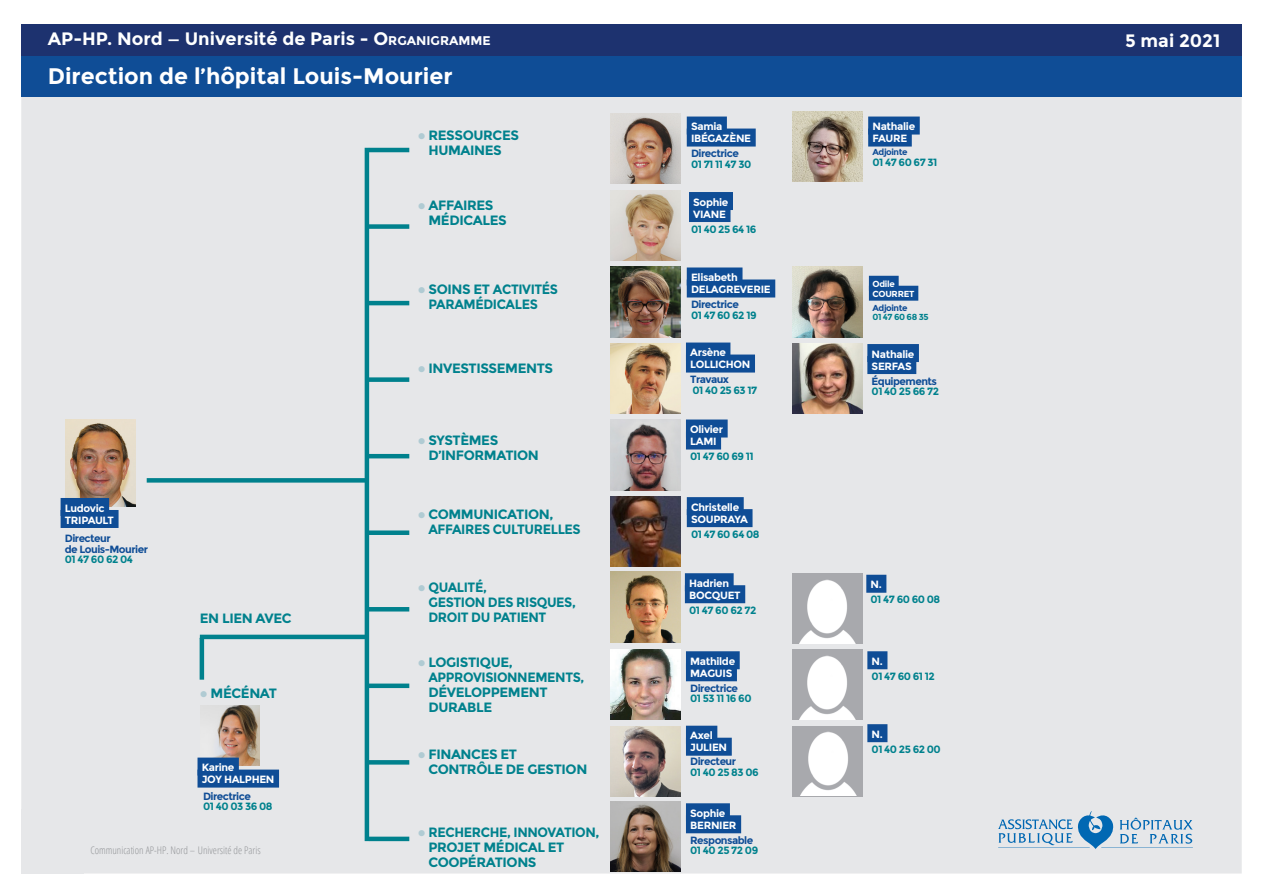
<style>
.page{position:relative;width:1263px;height:893px;background:#fff}
.page>*{position:absolute;margin:0;border:0;box-sizing:border-box;transform-origin:0 0}
.t1{font:700 22.5px "Montserrat";color:#fff}
.t2{font:700 18px "Montserrat";color:#fff}
.t3{font:700 13.5px/15px "Montserrat";letter-spacing:-.03em;color:#00818d}
.t4{font:700 13.5px/15px "Montserrat";letter-spacing:-.03em;color:#00818d;scale:.95 1}
.t5{font:700 10.5px/12px "Montserrat";letter-spacing:-.03em;color:#fff}
.t6{font:700 10.5px "Montserrat";letter-spacing:-.05em;color:#00818d}
.t7{font:700 10.5px/10.5px "Montserrat";letter-spacing:-.05em;color:#0f4d96}
.t8{font:300 condensed 10.5px "Open Sans";color:#939598}
.t9{font:700 8.7px "Montserrat";letter-spacing:-.05em;color:#0f4d96}
.t10{font:700 8.7px/9.9px "Montserrat";letter-spacing:-.03em;color:#fff}
.t11{font:700 8.7px "Montserrat";letter-spacing:-.05em;color:#00818d}
.s1{font-style:inherit}
.s2{font-size:12.6px}
.s3{color:#b0cbd3}
</style>
<div class="page">
<div style="left:21px;top:97px;width:1221px;height:776px;background:#e6e7e9"></div>
<img style="left:610px;top:726px;width:70px;height:70px">
<div style="left:686px;top:726px;width:31px;height:18px;background:#0f4d96"></div>
<div style="left:686px;top:738px;width:46px;height:18px;background:#0f4d96"></div>
<div style="left:867px;top:724px;width:20px;height:18px;background:#0f4d96"></div>
<div style="left:686px;top:803px;width:44px;height:18px;background:#0f4d96"></div>
<div style="left:686px;top:815px;width:55px;height:18px;background:#0f4d96"></div>
<div style="left:687px;top:497px;width:57px;height:18px;background:#0f4d96"></div>
<div style="left:687px;top:509px;width:65px;height:18px;background:#0f4d96"></div>
<svg style="left:998px;top:811px;width:195px;height:38px;background:#b2cadc"></svg>
<div style="left:147px;top:478px;width:221px;height:5px;background:#00818d"></div>
<div style="left:21px;top:50px;width:1221px;height:47px;background:#0f4d96"></div>
<div style="left:21px;top:24px;width:1221px;height:32px;background:#1d326f"></div>
<img style="left:65px;top:420px;width:70px;height:87px">
<div style="left:61px;top:498px;width:48px;height:18px;background:#0f4d96"></div>
<div style="left:61px;top:510px;width:58px;height:18px;background:#0f4d96"></div>
<img style="left:792px;top:111px;width:70px;height:70px">
<img style="left:610px;top:114px;width:70px;height:70px">
<img style="left:610px;top:267px;width:70px;height:70px">
<img style="left:610px;top:190px;width:70px;height:70px">
<img style="left:610px;top:572px;width:70px;height:70px">
<img style="left:610px;top:343px;width:70px;height:71px">
<img style="left:610px;top:420px;width:70px;height:70px">
<img style="left:610px;top:496px;width:70px;height:71px">
<div style="left:687px;top:267px;width:55px;height:18px;background:#0f4d96"></div>
<div style="left:687px;top:279px;width:88px;height:18px;background:#0f4d96"></div>
<div style="left:869px;top:276px;width:30px;height:15px;background:#0f4d96"></div>
<div style="left:869px;top:286px;width:49px;height:15px;background:#0f4d96"></div>
<div style="left:689px;top:192px;width:44px;height:18px;background:#0f4d96"></div>
<div style="left:689px;top:204px;width:41px;height:18px;background:#0f4d96"></div>
<div style="left:687px;top:117px;width:40px;height:18px;background:#0f4d96"></div>
<div style="left:687px;top:129px;width:69px;height:18px;background:#0f4d96"></div>
<div style="left:868px;top:117px;width:52px;height:18px;background:#0f4d96"></div>
<div style="left:868px;top:129px;width:44px;height:18px;background:#0f4d96"></div>
<div style="left:686px;top:419px;width:42px;height:18px;background:#0f4d96"></div>
<div style="left:686px;top:431px;width:35px;height:18px;background:#0f4d96"></div>
<div style="left:686px;top:343px;width:44px;height:18px;background:#0f4d96"></div>
<div style="left:686px;top:355px;width:69px;height:18px;background:#0f4d96"></div>
<div style="left:867px;top:344px;width:52px;height:18px;background:#0f4d96"></div>
<div style="left:867px;top:356px;width:49px;height:18px;background:#0f4d96"></div>
<div style="left:685px;top:573px;width:49px;height:18px;background:#0f4d96"></div>
<div style="left:685px;top:585px;width:60px;height:18px;background:#0f4d96"></div>
<div style="left:866px;top:575px;width:20px;height:18px;background:#0f4d96"></div>
<img style="left:610px;top:649px;width:70px;height:71px">
<div style="left:686px;top:651px;width:54px;height:18px;background:#0f4d96"></div>
<div style="left:686px;top:663px;width:51px;height:18px;background:#0f4d96"></div>
<div style="left:867px;top:651px;width:20px;height:18px;background:#0f4d96"></div>
<img style="left:792px;top:343px;width:70px;height:71px">
<hr style="left:365px;top:148px;width:4px;height:693px;background:#00818d">
<hr style="left:369px;top:301px;width:40px;height:4px;background:#00818d">
<div style="left:369px;top:224px;width:40px;height:5px;background:#00818d"></div>
<hr style="left:369px;top:148px;width:40px;height:4px;background:#00818d">
<div style="left:369px;top:377px;width:40px;height:5px;background:#00818d"></div>
<hr style="left:369px;top:454px;width:40px;height:4px;background:#00818d">
<div style="left:369px;top:530px;width:40px;height:5px;background:#00818d"></div>
<hr style="left:369px;top:607px;width:40px;height:4px;background:#00818d">
<hr style="left:369px;top:684px;width:40px;height:4px;background:#00818d">
<div style="left:369px;top:760px;width:40px;height:5px;background:#00818d"></div>
<hr style="left:369px;top:837px;width:40px;height:4px;background:#00818d">
<div style="left:792px;top:726px;width:70px;height:70px;background:#a8a9ad"></div>
<img style="left:610px;top:801px;width:70px;height:71px">
<div style="left:792px;top:649px;width:70px;height:71px;background:#a8a9ad"></div>
<img style="left:799px;top:655px;width:56px;height:65px">
<div style="left:792px;top:573px;width:70px;height:70px;background:#a8a9ad"></div>
<img style="left:799px;top:579px;width:56px;height:64px">
<hr style="left:200px;top:635px;width:166px;height:4px;background:#00818d">
<hr style="left:200px;top:638px;width:4px;height:42px;background:#00818d">
<img style="left:792px;top:267px;width:70px;height:70px">
<img style="left:800px;top:731px;width:56px;height:65px">
<img style="left:200px;top:706px;width:60px;height:59px">
<div style="left:198px;top:758px;width:41px;height:18px;background:#0f4d96"></div>
<div style="left:198px;top:770px;width:81px;height:18px;background:#0f4d96"></div>
<div style="left:21px;top:809px;width:62px;height:64px;background:#e6e7e9"></div>
<h2 class="t2" style="left:48px;top:28px;width:444px">AP-HP. Nord — Université de Paris - <span class="s1">O</span><span class="s2">RGANIGRAMME</span></h2>
<h2 class="t2" style="left:1125px;top:30px;width:97px">5 mai 2021</h2>
<h1 class="t1" style="left:48px;top:63px;width:406px">Direction de l’hôpital Louis-Mourier</h1>
<p class="t3" style="left:418px;top:128px;width:103px;text-align:center"><span class="s3">●</span> RESSOURCES<br>HUMAINES</p>
<p class="t3" style="left:428px;top:198px;width:80px;text-indent:-11px"><span class="s3">●</span> AFFAIRES<br>MÉDICALES</p>
<p class="t3" style="left:428px;top:281px;width:131px;text-indent:-11px"><span class="s3">●</span> SOINS ET ACTIVITÉS<br>PARAMÉDICALES</p>
<p class="t3" style="left:418px;top:361px;width:137px"><span class="s3">●</span> INVESTISSEMENTS</p>
<p class="t5" style="left:65px;top:502px;width:51px">Ludovic<br>TRIPAULT</p>
<p class="t7" style="left:65px;top:533px;width:85px">Directeur<br>de Louis-Mourier</p>
<p class="t6" style="left:65px;top:553px;width:70px">01 47 60 62 04</p>
<p class="t3" style="left:200px;top:611px;width:93px">EN LIEN AVEC</p>
<p class="t3" style="left:200px;top:686px;width:79px"><span class="s3">●</span> MÉCÉNAT</p>
<p class="t5" style="left:202px;top:762px;width:74px">Karine<br>JOY HALPHEN</p>
<p class="t7" style="left:203px;top:791px;width:49px">Directrice</p>
<p class="t6" style="left:203px;top:800px;width:71px">01 40 03 36 08</p>
<p class="t8" style="left:90px;top:843px;width:172px">Communication AP-HP. Nord – Université de Paris</p>
<p class="t3" style="left:428px;top:432px;width:112px;text-indent:-11px"><span class="s3">●</span> SYSTÈMES<br>D’INFORMATION</p>
<p class="t3" style="left:428px;top:507px;width:154px;text-indent:-11px"><span class="s3">●</span> COMMUNICATION,<br>AFFAIRES CULTURELLES</p>
<p class="t4" style="left:428px;top:580px;width:157px;text-indent:-11px"><span class="s3">●</span> QUALITÉ,<br>GESTION DES RISQUES,<br>DROIT DU PATIENT</p>
<p class="t3" style="left:428px;top:655px;width:157px;text-indent:-11px"><span class="s3">●</span> LOGISTIQUE,<br>APPROVISIONNEMENTS,<br>DÉVELOPPEMENT<br>DURABLE</p>
<p class="t3" style="left:428px;top:747px;width:160px;text-indent:-11px"><span class="s3">●</span> FINANCES ET<br>CONTRÔLE DE GESTION</p>
<p class="t4" style="left:428px;top:825px;width:182px;text-indent:-11px"><span class="s3">●</span> RECHERCHE, INNOVATION,<br>PROJET MÉDICAL ET<br>COOPÉRATIONS</p>
<p class="t5" style="left:691px;top:121px;width:62px">Samia<br>IBÉGAZÈNE</p>
<p class="t7" style="left:691px;top:148px;width:49px">Directrice</p>
<p class="t6" style="left:691px;top:158px;width:62px">01 71 11 47 30</p>
<p class="t5" style="left:693px;top:196px;width:37px">Sophie<br>VIANE</p>
<p class="t6" style="left:691px;top:223px;width:67px">01 40 25 64 16</p>
<p class="t5" style="left:691px;top:272px;width:81px">Elisabeth<br>DELAGREVERIE</p>
<p class="t7" style="left:691px;top:299px;width:49px">Directrice</p>
<p class="t6" style="left:691px;top:309px;width:67px">01 47 60 62 19</p>
<p class="t5" style="left:690px;top:347px;width:62px">Arsène<br>LOLLICHON</p>
<p class="t7" style="left:690px;top:374px;width:40px">Travaux</p>
<p class="t6" style="left:692px;top:384px;width:66px">01 40 25 63 17</p>
<p class="t5" style="left:690px;top:424px;width:34px">Olivier<br>LAMI</p>
<p class="t6" style="left:690px;top:450px;width:65px">01 47 60 69 11</p>
<p class="t5" style="left:691px;top:501px;width:58px">Christelle<br>SOUPRAYA</p>
<p class="t6" style="left:691px;top:528px;width:70px">01 47 60 64 08</p>
<p class="t5" style="left:689px;top:577px;width:53px">Hadrien<br>BOCQUET</p>
<p class="t6" style="left:689px;top:604px;width:69px">01 47 60 62 72</p>
<p class="t5" style="left:690px;top:655px;width:46px">Mathilde<br>MAGUIS</p>
<p class="t7" style="left:690px;top:683px;width:49px">Directrice</p>
<p class="t6" style="left:690px;top:692px;width:63px">01 53 11 16 60</p>
<p class="t5" style="left:690px;top:730px;width:39px">Axel<br>JULIEN</p>
<p class="t7" style="left:690px;top:756px;width:47px">Directeur</p>
<p class="t6" style="left:690px;top:766px;width:70px">01 40 25 83 06</p>
<p class="t5" style="left:690px;top:807px;width:48px">Sophie<br>BERNIER</p>
<p class="t7" style="left:690px;top:835px;width:65px">Responsable</p>
<p class="t6" style="left:690px;top:844px;width:70px">01 40 25 72 09</p>
<p class="t5" style="left:872px;top:121px;width:44px">Nathalie<br>FAURE</p>
<p class="t9" style="left:872px;top:147px;width:37px">Adjointe</p>
<p class="t6" style="left:872px;top:156px;width:66px">01 47 60 67 31</p>
<p class="t10" style="left:872px;top:279px;width:44px">Odile<br>COURRET</p>
<p class="t9" style="left:872px;top:303px;width:37px">Adjointe</p>
<p class="t11" style="left:872px;top:311px;width:58px">01 47 60 68 35</p>
<p class="t5" style="left:872px;top:348px;width:44px">Nathalie<br>SERFAS</p>
<p class="t7" style="left:872px;top:376px;width:67px">Équipements</p>
<p class="t6" style="left:872px;top:385px;width:69px">01 40 25 66 72</p>
<p class="t5" style="left:870px;top:579px;width:13px">N.</p>
<p class="t6" style="left:870px;top:593px;width:71px">01 47 60 60 08</p>
<p class="t5" style="left:872px;top:655px;width:13px">N.</p>
<p class="t6" style="left:872px;top:670px;width:65px">01 47 60 61 12</p>
<p class="t5" style="left:872px;top:728px;width:13px">N.</p>
<p class="t6" style="left:872px;top:743px;width:71px">01 40 25 62 00</p>
</div>
